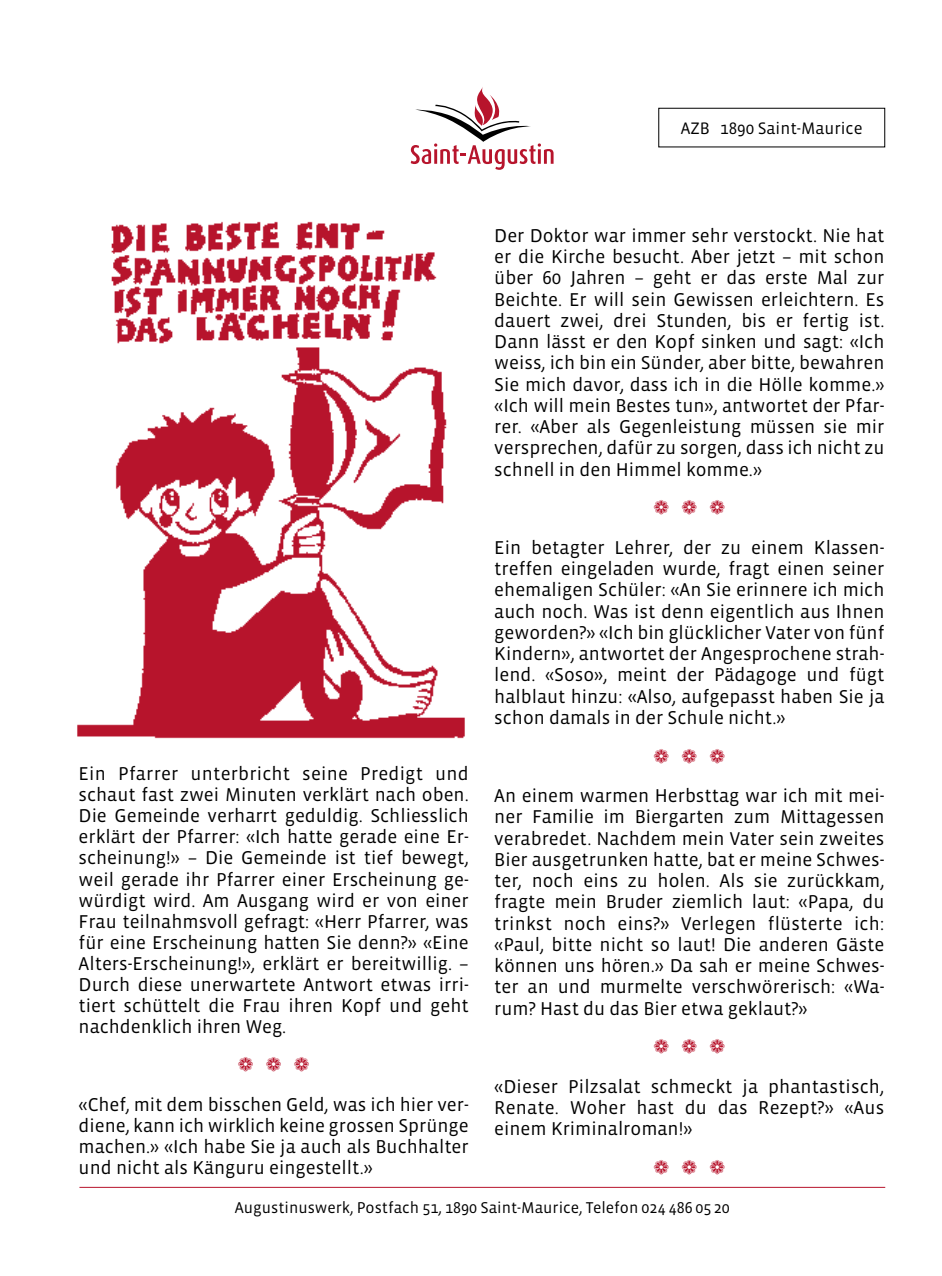
<style>
.page{position:relative;width:942px;height:1276px;background:#fff}
.page>*{position:absolute;margin:0;border:0;box-sizing:border-box;transform-origin:0 0}
.t1{font:20px "Zapf Dingbats ITC";color:#b7142c}
.t2{font:19px/21.2px "Vista Sans";color:#000;text-align:justify}
.t3{font:17px "Vista Sans";color:#000}
.t4{font:16px "Vista Sans";color:#000}
</style>
<div class="page">
<svg style="left:410px;top:87px;width:143px;height:83px"></svg>
<hr style="left:79px;top:1186px;width:805px;height:1px;background:#b7142c">
<img style="left:77px;top:221px;width:388px;height:518px">
<p class="t3" style="left:680px;top:120px;width:183px">AZB 1890 Saint-Maurice</p>
<p class="t2" style="left:79px;top:763px;width:391px">Ein Pfarrer unterbricht seine Predigt und schaut fast zwei Minuten verklärt nach oben.<br>Die Gemeinde verharrt geduldig. Schliesslich erklärt der Pfarrer: «Ich hatte gerade eine Er&shy;scheinung!» – Die Gemeinde ist tief bewegt, weil gerade ihr Pfarrer einer Erscheinung ge&shy;würdigt wird. Am Ausgang wird er von einer Frau teilnahmsvoll gefragt: «Herr Pfarrer, was für eine Erscheinung hatten Sie denn?» «Eine Alters-Erscheinung!», erklärt er bereitwillig. – Durch diese unerwartete Antwort etwas irri&shy;tiert schüttelt die Frau ihren Kopf und geht nachdenklich ihren Weg.</p>
<p class="t1" style="left:238px;top:1055px;width:73px">❁ ❁ ❁</p>
<p class="t2" style="left:79px;top:1094px;width:391px">«Chef, mit dem bisschen Geld, was ich hier ver&shy;diene, kann ich wirklich keine grossen Sprünge machen.» «Ich habe Sie ja auch als Buchhalter und nicht als Känguru eingestellt.»</p>
<p class="t2" style="left:494px;top:225px;width:391px">Der Doktor war immer sehr verstockt. Nie hat er die Kirche besucht. Aber jetzt – mit schon über 60 Jahren – geht er das erste Mal zur Beichte. Er will sein Gewissen erleichtern. Es dauert zwei, drei Stunden, bis er fertig ist.<br>Dann lässt er den Kopf sinken und sagt: «Ich weiss, ich bin ein Sünder, aber bitte, bewahren Sie mich davor, dass ich in die Hölle komme.» «Ich will mein Bestes tun», antwortet der Pfar&shy;rer. «Aber als Gegenleistung müssen sie mir versprechen, dafür zu sorgen, dass ich nicht zu schnell in den Himmel komme.»</p>
<p class="t1" style="left:653px;top:498px;width:73px">❁ ❁ ❁</p>
<p class="t2" style="left:494px;top:537px;width:391px">Ein betagter Lehrer, der zu einem Klassen&shy;treffen eingeladen wurde, fragt einen seiner ehemaligen Schüler: «An Sie erinnere ich mich auch noch. Was ist denn eigentlich aus Ihnen geworden?» «Ich bin glücklicher Vater von fünf Kindern», antwortet der Angesprochene strah&shy;lend. «Soso», meint der Pädagoge und fügt halblaut hinzu: «Also, aufgepasst haben Sie ja schon damals in der Schule nicht.»</p>
<p class="t1" style="left:653px;top:746px;width:73px">❁ ❁ ❁</p>
<p class="t2" style="left:494px;top:785px;width:391px">An einem warmen Herbsttag war ich mit mei&shy;ner Familie im Biergarten zum Mittagessen verabredet. Nachdem mein Vater sein zweites Bier ausgetrunken hatte, bat er meine Schwes&shy;ter, noch eins zu holen. Als sie zurückkam, fragte mein Bruder ziemlich laut: «Papa, du trinkst noch eins?» Verlegen flüsterte ich: «Paul, bitte nicht so laut! Die anderen Gäste können uns hören.» Da sah er meine Schwes&shy;ter an und murmelte verschwörerisch: «Wa&shy;rum? Hast du das Bier etwa geklaut?»</p>
<p class="t1" style="left:653px;top:1037px;width:73px">❁ ❁ ❁</p>
<p class="t2" style="left:494px;top:1076px;width:391px">«Dieser Pilzsalat schmeckt ja phantastisch, Renate. Woher hast du das Rezept?» «Aus einem Kriminalroman!»</p>
<p class="t1" style="left:653px;top:1157px;width:73px">❁ ❁ ❁</p>
<p class="t4" style="left:235px;top:1199px;width:496px">Augustinuswerk, Postfach 51, 1890 Saint-Maurice, Telefon 024 486 05 20</p>
</div>
